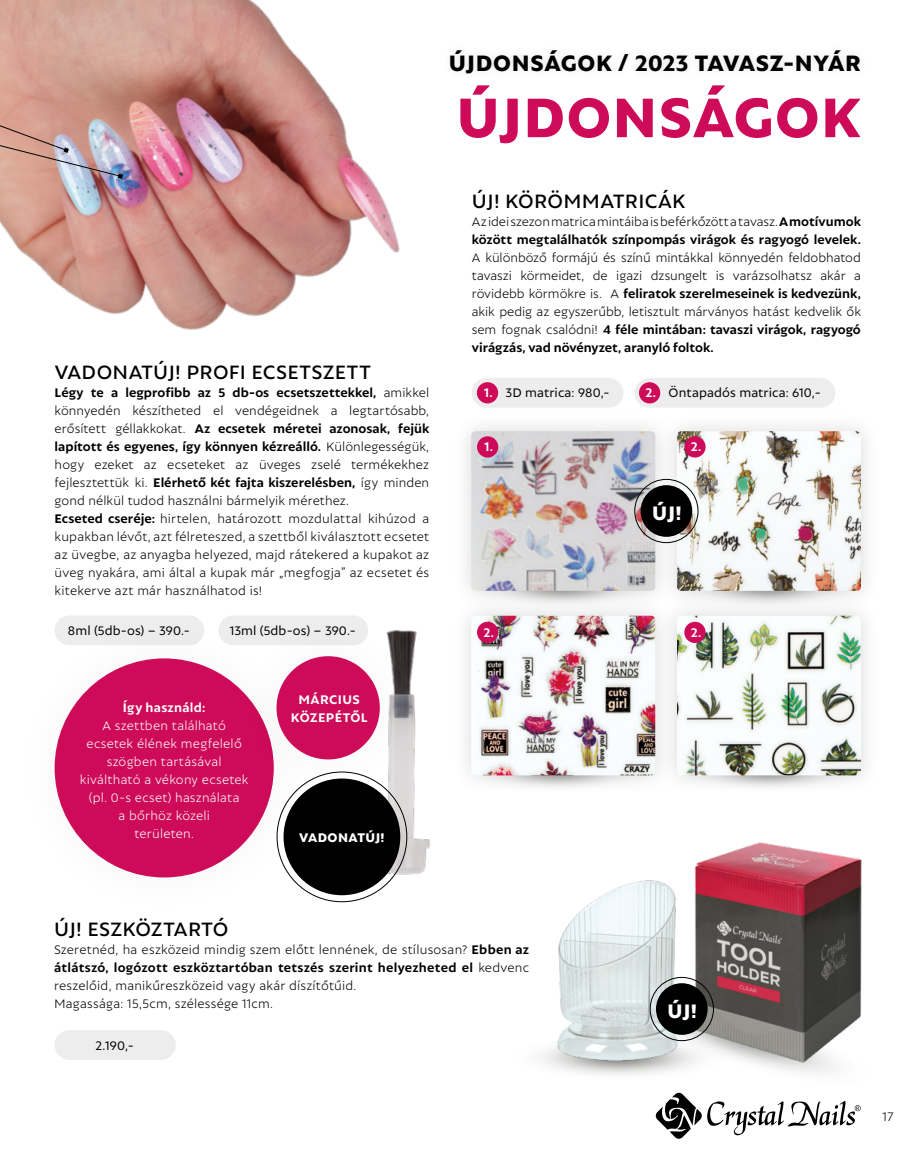
<style>
.page{position:relative;width:915px;height:1170px;background:#fff}
.page>*{position:absolute;margin:0;border:0;box-sizing:border-box;transform-origin:0 0}
.t1{font:800 60px "Autor";letter-spacing:.02em;color:#cd0b59}
.t2{font:800 24px "Autor";letter-spacing:.02em;color:#000}
.t3{font:500 21px "Autor";letter-spacing:.015em;color:#000}
.t4{font:800 21px "Autor";color:#fff}
.t5{font:300 13.5px/18px "Autor";letter-spacing:.015em;color:#000}
.t6{font:300 13.5px/18px "Autor";letter-spacing:.015em;color:#fff;text-align:center}
.t7{font:700 13.5px/18px "Autor";color:#000}
.t8{font:13.5px "Autor";letter-spacing:.01em;color:#000}
.t9{font:700 13.5px/18px "Autor";letter-spacing:.025em;color:#fff;text-align:center}
.t10{font:800 13.5px "Autor";letter-spacing:.03em;color:#fff}
.s1{font-weight:700}
.s2{font-weight:300}
</style>
<div class="page">
<img style="left:682px;top:842px;width:180px;height:230px">
<img style="left:552px;top:872px;width:135px;height:193px">
<img style="left:0;top:0;width:400px;height:330px">
<div style="left:55px;top:1030px;width:121px;height:29px;background:#ededed;border-radius:15px"></div>
<svg style="left:655px;top:1092px;width:205px;height:46px"></svg>
<svg style="left:0;top:87px;width:123px;height:92px;background:#c8a19a"></svg>
<div style="left:655px;top:983px;width:52px;height:51px;background:#000;border-radius:50%"></div>
<div style="left:649px;top:976px;width:64px;height:64px;border:1px solid #000;border-radius:50%"></div>
<div style="left:656px;top:410px;width:225px;height:201px;background:#000;opacity:.15"></div>
<img style="left:676px;top:431px;width:184px;height:159px">
<div style="left:656px;top:595px;width:225px;height:200px;background:#000;opacity:.15"></div>
<img style="left:676px;top:615px;width:184px;height:160px">
<div style="left:450px;top:410px;width:225px;height:201px;background:#000;opacity:.15"></div>
<img style="left:471px;top:431px;width:184px;height:159px">
<div style="left:450px;top:595px;width:225px;height:200px;background:#000;opacity:.15"></div>
<img style="left:471px;top:615px;width:184px;height:160px">
<div style="left:471px;top:378px;width:152px;height:29px;background:#ededed;border-radius:15px"></div>
<div style="left:634px;top:378px;width:201px;height:29px;background:#ededed;border-radius:15px"></div>
<div style="left:640px;top:485px;width:52px;height:52px;background:#000;border-radius:50%"></div>
<div style="left:634px;top:479px;width:64px;height:64px;border:1px solid #000;border-radius:50%"></div>
<div style="left:476px;top:382px;width:22px;height:21px;background:#cd0b59;border-radius:50%"></div>
<div style="left:477px;top:436px;width:21px;height:21px;background:#cd0b59;border-radius:50%"></div>
<div style="left:638px;top:382px;width:22px;height:21px;background:#cd0b59;border-radius:50%"></div>
<div style="left:684px;top:436px;width:21px;height:21px;background:#cd0b59;border-radius:50%"></div>
<div style="left:684px;top:621px;width:21px;height:22px;background:#cd0b59;border-radius:50%"></div>
<div style="left:477px;top:621px;width:21px;height:22px;background:#cd0b59;border-radius:50%"></div>
<img style="left:363px;top:805px;width:68px;height:88px">
<div style="left:8px;top:611px;width:312px;height:313px;background:#000;opacity:.05"></div>
<div style="left:55px;top:658px;width:219px;height:219px;background:#cd0b59;border-radius:50%"></div>
<div style="left:283px;top:778px;width:117px;height:117px;background:#000;border-radius:50%"></div>
<div style="left:230px;top:610px;width:195px;height:195px;background:#000;opacity:.05"></div>
<div style="left:276px;top:656px;width:103px;height:103px;background:#cd0b59;border-radius:50%"></div>
<h3 class="t3" style="left:55px;top:359px;width:317px">VADONATÚJ! PROFI ECSETSZETT</h3>
<p class="t5" style="left:55px;top:382px;width:376px"><span class="s1">Légy te a legprofibb az 5 db-os ecsetszettekkel,</span> amikkel könnyedén készítheted el vendégeidnek a legtartósabb, erősített géllakkokat. <span class="s1">Az ecsetek méretei azonosak, fejük lapított és egyenes, így könnyen kézreálló.</span> Különlegességük, hogy ezeket az ecseteket az üveges zselé termékekhez fejlesztettük ki. <span class="s1">Elérhető két fajta kiszerelésben,</span> így minden gond nélkül tudod használni bármelyik mérethez.<br><span class="s1">Ecseted cseréje:</span> hirtelen, határozott mozdulattal kihúzod a kupakban lévőt, azt félreteszed, a szettből kiválasztott ecsetet az üvegbe, az anyagba helyezed, majd rátekered a kupakot az üveg nyakára, ami által a kupak már „megfogja” az ecsetet és kitekerve azt már használhatod is!</p>
<p class="t8" style="left:68px;top:622px;width:123px">8ml (5db-os) – 390.-</p>
<p class="t8" style="left:230px;top:622px;width:127px">13ml (5db-os) – 390.-</p>
<h2 class="t2" style="left:448px;top:49px;width:413px">ÚJDONSÁGOK / 2023 TAVASZ-NYÁR</h2>
<h1 class="t1" style="left:456px;top:81px;width:405px">ÚJDONSÁGOK</h1>
<h3 class="t3" style="left:472px;top:188px;width:215px">ÚJ! KÖRÖMMATRICÁK</h3>
<p class="t7" style="left:471px;top:212px;width:390px"><span class="s2">Az idei szezon matrica mintáiba is beférkőzött a tavasz.</span> A motívumok között megtalálhatók színpompás virágok és ragyogó levelek.</p>
<p class="t5" style="left:471px;top:248px;width:390px;text-align:justify">A különböző formájú és színű mintákkal könnyedén feldobhatod tavaszi körmeidet, de igazi dzsungelt is varázsolhatsz akár a rövidebb körmökre is. A <span class="s1">feliratok szerelmeseinek is kedvezünk, </span>akik pedig az egyszerűbb, letisztult márványos hatást kedvelik ők sem fognak csalódni! <span class="s1">4 féle mintában: tavaszi virágok, ragyogó virágzás, vad növényzet, aranyló foltok.</span></p>
<p class="t9" style="left:484px;top:383px;width:10px">1.</p>
<p class="t8" style="left:505px;top:384px;width:105px">3D matrica: 980,-</p>
<p class="t8" style="left:668px;top:384px;width:154px">Öntapadós matrica: 610,-</p>
<p class="t9" style="left:645px;top:383px;width:12px">2.</p>
<p class="t9" style="left:484px;top:437px;width:10px">1.</p>
<p class="t9" style="left:690px;top:437px;width:12px">2.</p>
<h3 class="t4" style="left:652px;top:500px;width:31px">ÚJ!</h3>
<p class="t9" style="left:483px;top:622px;width:12px">2.</p>
<p class="t9" style="left:690px;top:622px;width:12px">2.</p>
<p class="t9" style="left:123px;top:698px;width:84px">Így használd:</p>
<p class="t6" style="left:80px;top:715px;width:170px">A szettben található ecsetek élének megfelelő szögben tartásával kiváltható a vékony ecsetek (pl. 0-s ecset) használata<br>a bőrhöz közeli<br>területen.</p>
<p class="t9" style="left:291px;top:690px;width:78px">MÁRCIUS<br>KÖZEPÉTŐL</p>
<p class="t10" style="left:299px;top:829px;width:87px">VADONATÚJ!</p>
<h3 class="t3" style="left:54px;top:916px;width:176px">ÚJ! ESZKÖZTARTÓ</h3>
<p class="t5" style="left:54px;top:940px;width:476px">Szeretnéd, ha eszközeid mindig szem előtt lennének, de stílusosan? <span class="s1">Ebben az átlátszó, logózott eszköztartóban tetszés szerint helyezheted el</span> kedvenc reszelőid, manikűreszközeid vagy akár díszítőtűid.<br>Magassága: 15,5cm, szélessége 11cm.</p>
<p class="t8" style="left:95px;top:1037px;width:40px">2.190,-</p>
<h3 class="t4" style="left:667px;top:997px;width:31px">ÚJ!</h3>
<p class="t5" style="left:882px;top:1106px;width:12px">17</p>
</div>
